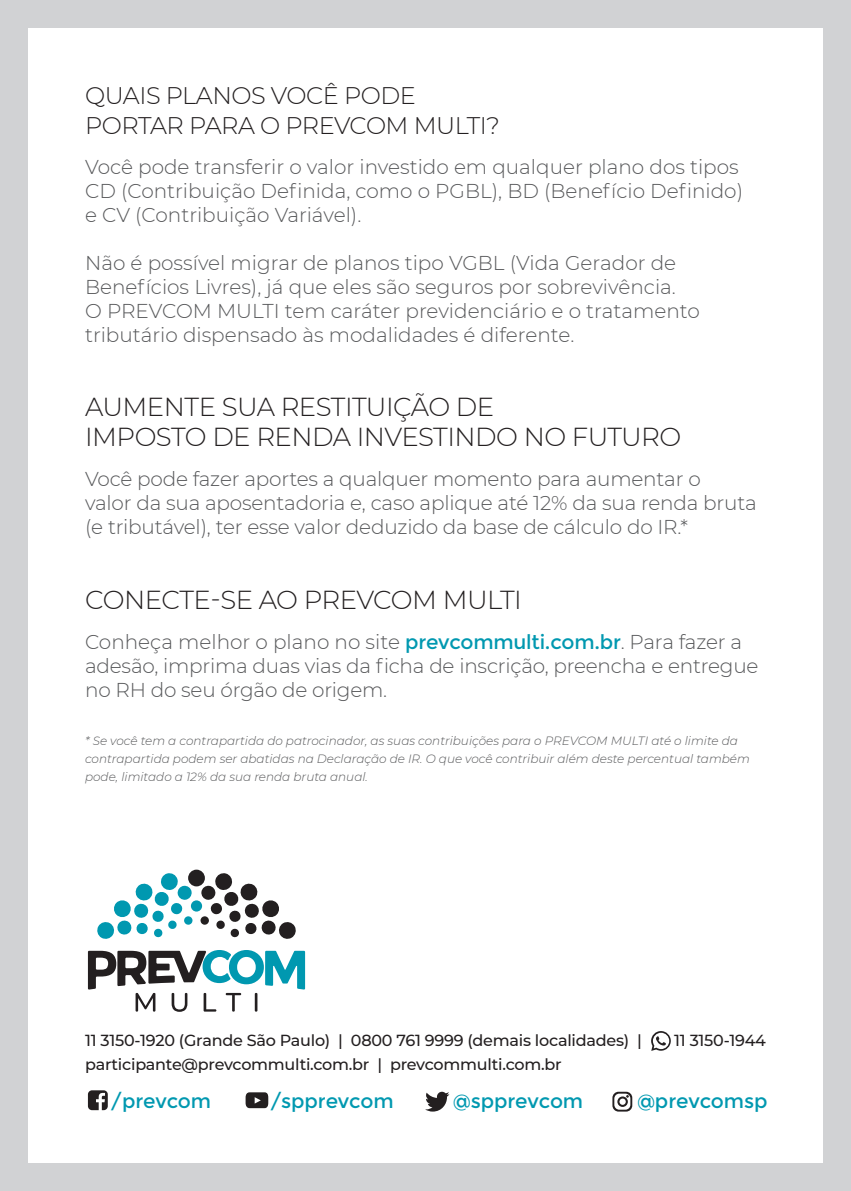
<style>
.page{position:relative;width:851px;height:1191px;background:#fff}
.page>*{position:absolute;margin:0;border:0;box-sizing:border-box;transform-origin:0 0}
.t1{font:300 26px "Montserrat";letter-spacing:-.02em;color:#231f20}
.t2{font:300 24px/30px "Montserrat";letter-spacing:-.02em;color:#231f20}
.t3{font:300 20px/24px "Montserrat";letter-spacing:-.01em;color:#57585a}
.txt{font:20px "Montserrat";letter-spacing:-.005em;color:#0098b0}
.t4{font:500 16px "Montserrat";letter-spacing:-.015em;color:#231f20}
.t5{font:italic 300 12px/18px "Montserrat";color:#57585a}
.s1{font-weight:400;color:#0098b0}
</style>
<div class="page">
<div style="left:0;top:0;width:850px;height:1191px;background:#d1d2d4"></div>
<div style="left:28px;top:28px;width:794px;height:1134px;background:#fff"></div>
<svg style="left:612px;top:1091px;width:20px;height:20px"></svg>
<svg style="left:245px;top:1092px;width:23px;height:16px"></svg>
<svg style="left:88px;top:1090px;width:20px;height:20px"></svg>
<svg style="left:425px;top:1091px;width:24px;height:20px"></svg>
<svg style="left:651px;top:1031px;width:19px;height:20px"></svg>
<svg style="left:88px;top:950px;width:217px;height:61px"></svg>
<div style="left:191px;top:900px;width:11px;height:11px;background:#0098b0;border-radius:50%"></div>
<div style="left:177px;top:885px;width:15px;height:15px;background:#0098b0;border-radius:7px"></div>
<svg style="left:184px;top:916px;width:9px;height:9px"></svg>
<svg style="left:97px;top:873px;width:86px;height:66px"></svg>
<div style="left:188px;top:869px;width:17px;height:17px;background:#231f20;border-radius:50%"></div>
<svg style="left:200px;top:916px;width:9px;height:9px"></svg>
<div style="left:201px;top:885px;width:15px;height:15px;background:#231f20;border-radius:7px"></div>
<svg style="left:210px;top:873px;width:86px;height:66px"></svg>
<p class="t2" style="left:85px;top:80px;width:416px">QUAIS PLANOS VOCÊ PODE<br>PORTAR PARA O PREVCOM MULTI?</p>
<p class="t3" style="left:85px;top:155px;width:659px">Você pode transferir o valor investido em qualquer plano dos tipos<br>CD (Contribuição Definida, como o PGBL), BD (Benefício Definido) e CV (Contribuição Variável).</p>
<p class="t3" style="left:85px;top:251px;width:592px">Não é possível migrar de planos tipo VGBL (Vida Gerador de<br>Benefícios Livres), já que eles são seguros por sobrevivência.</p>
<p class="t3" style="left:85px;top:299px;width:616px">O PREVCOM MULTI tem caráter previdenciário e o tratamento tributário dispensado às modalidades é diferente.</p>
<p class="t1" style="left:85px;top:389px;width:410px">AUMENTE SUA RESTITUIÇÃO DE</p>
<p class="t1" style="left:85px;top:419px;width:597px">IMPOSTO DE RENDA INVESTINDO NO FUTURO</p>
<p class="t3" style="left:85px;top:467px;width:673px">Você pode fazer aportes a qualquer momento para aumentar o<br>valor da sua aposentadoria e, caso aplique até 12% da sua renda bruta (e tributável), ter esse valor deduzido da base de cálculo do IR.*</p>
<p class="t1" style="left:85px;top:581px;width:438px">CONECTE-SE AO PREVCOM MULTI</p>
<p class="t3" style="left:85px;top:629px;width:674px">Conheça melhor o plano no site <span class="s1">prevcommulti.com.br</span>. Para fazer a adesão, imprima duas vias da ficha de inscrição, preencha e entregue no RH do seu órgão de origem.</p>
<p class="t5" style="left:85px;top:731px;width:666px">* Se você tem a contrapartida do patrocinador, as suas contribuições para o PREVCOM MULTI até o limite da contrapartida podem ser abatidas na Declaração de IR. O que você contribuir além deste percentual também pode, limitado a 12% da sua renda bruta anual.</p>
<p class="t4" style="left:85px;top:1029px;width:558px">11 3150-1920 (Grande São Paulo) | 0800 761 9999 (demais localidades) |</p>
<p class="t4" style="left:674px;top:1029px;width:93px">11 3150-1944</p>
<p class="t4" style="left:85px;top:1053px;width:478px">participante@prevcommulti.com.br | prevcommulti.com.br</p>
<p class="txt" style="left:110px;top:1089px;width:102px">/prevcom</p>
<p class="txt" style="left:270px;top:1089px;width:125px">/spprevcom</p>
<p class="txt" style="left:452px;top:1089px;width:132px">@spprevcom</p>
<p class="txt" style="left:637px;top:1089px;width:132px">@prevcomsp</p>
</div>
